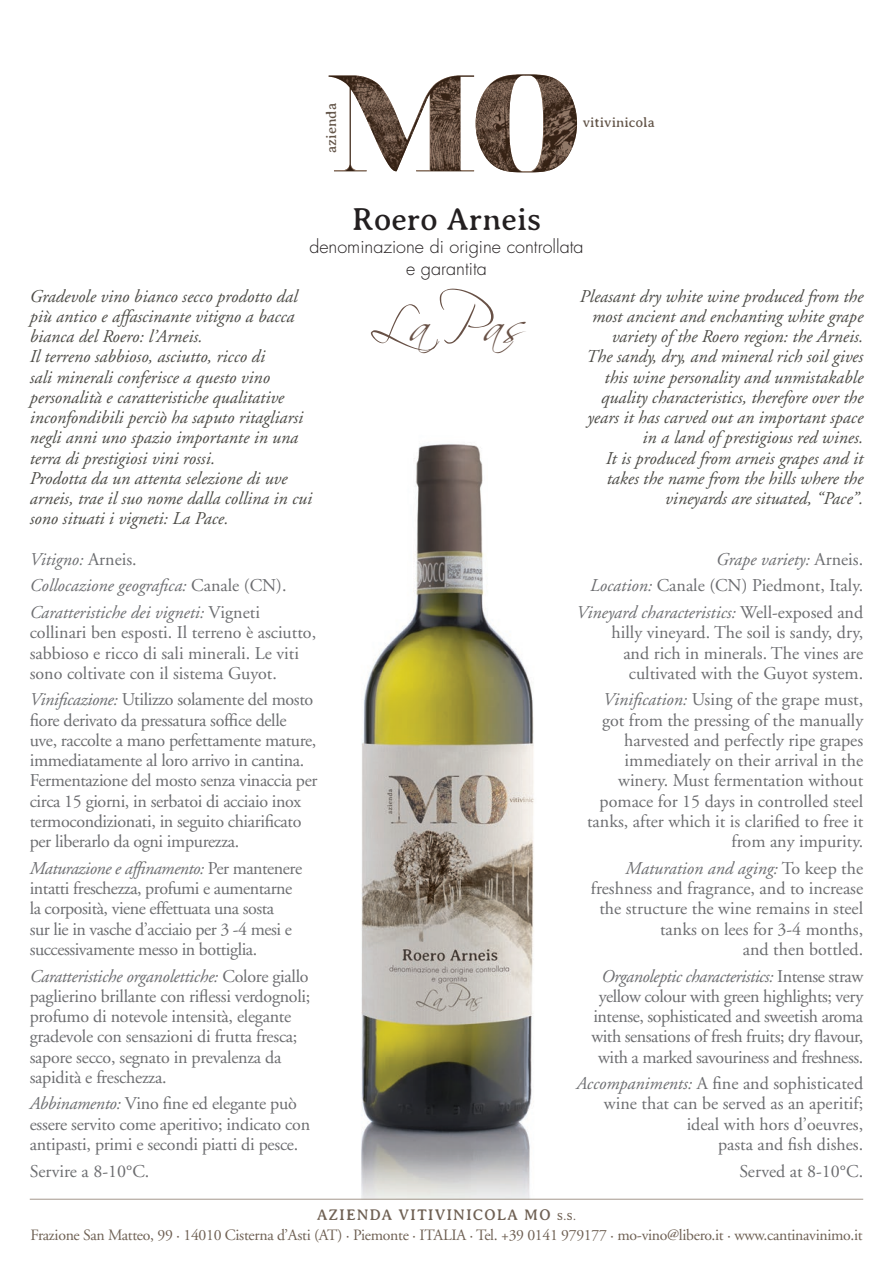
<style>
.page{position:relative;width:893px;height:1263px;background:#fff}
.page>*{position:absolute;margin:0;border:0;box-sizing:border-box;transform-origin:0 0}
.t1{font:46.8px "Scriptina";color:#685146}
.t2{font:32.4px "Averia Serif";color:#231f20}
.t3{font:18px/20.2px "Adobe Garamond LT";letter-spacing:-.015em;color:#6c6d70}
.t4{font:italic 18px/20.2px "Adobe Garamond LT";color:#4c4b46}
.t5{font:italic 18px "Adobe Garamond LT";color:#6c6d70}
.t6{font:300 18px "Futura CE";color:#231f20}
.t7{font:15.75px "Adobe Garamond LT";letter-spacing:-.02em;color:#6f6154}
.t8{font:15.75px "Averia Serif";letter-spacing:.06em;color:#6f6154}
.t9{font:14.7px "Averia Serif";color:#64564a}
.t10{font:14.25px "Averia Serif";color:#64564a}
.s1{font-size:50.25px}
.s2{font-size:59.85px}
.s3{font-style:normal}
.s4{font-style:italic}
.s5{font-size:10.5px}
</style>
<div class="page">
<img style="left:292px;top:444px;width:317px;height:755px">
<svg style="left:329px;top:75px;width:147px;height:97px"></svg>
<img style="left:476px;top:74px;width:101px;height:98px">
<img style="left:329px;top:76px;width:145px;height:95px">
<hr style="left:30px;top:1199px;width:833px;height:1px;background:#a3978c">
<p class="t9" style="left:323px;top:153px;width:52px;rotate:-90deg">azienda</p>
<p class="t10" style="left:583px;top:114px;width:74px">vitivinicola</p>
<p class="t2" style="left:352px;top:201px;width:191px">Roero Arneis</p>
<p class="t6" style="left:309px;top:235px;width:276px">denominazione di origine controllata</p>
<p class="t6" style="left:406px;top:256px;width:82px">e garantita</p>
<h1 class="t1" style="left:370px;top:297px;width:158px"><span class="s1">L</span>a <span class="s2">P</span>as</h1>
<p class="t4" style="left:30px;top:286px;width:269px">Gradevole vino bianco secco prodotto dal più antico e affascinante vitigno a bacca bianca del Roero: l’Arneis.</p>
<p class="t4" style="left:30px;top:346px;width:275px">Il terreno sabbioso, asciutto, ricco di<br>sali minerali conferisce a questo vino personalità e caratteristiche qualitative inconfondibili perciò ha saputo ritagliarsi negli anni uno spazio importante in una terra di prestigiosi vini rossi.</p>
<p class="t4" style="left:30px;top:468px;width:284px">Prodotta da un attenta selezione di uve arneis, trae il suo nome dalla collina in cui sono situati i vigneti: La Pace.</p>
<p class="t5" style="left:30px;top:548px;width:109px">Vitigno: <span class="s3">Arneis.</span></p>
<p class="t5" style="left:30px;top:575px;width:258px">Collocazione geografica: <span class="s3">Canale (CN).</span></p>
<p class="t3" style="left:30px;top:602px;width:288px"><span class="s4">Caratteristiche dei vigneti:</span> Vigneti collinari ben esposti. Il terreno è asciutto, sabbioso e ricco di sali minerali. Le viti sono coltivate con il sistema Guyot.</p>
<p class="t3" style="left:30px;top:689px;width:289px"><span class="s4">Vinificazione:</span> Utilizzo solamente del mosto fiore derivato da pressatura soffice delle uve, raccolte a mano perfettamente mature, immediatamente al loro arrivo in cantina.<br>Fermentazione del mosto senza vinaccia per circa 15 giorni, in serbatoi di acciaio inox termocondizionati, in seguito chiarificato per liberarlo da ogni impurezza.</p>
<p class="t3" style="left:30px;top:858px;width:274px"><span class="s4">Maturazione e affinamento:</span> Per mantenere intatti freschezza, profumi e aumentarne la corposità, viene effettuata una sosta<br>sur lie in vasche d’acciaio per 3 -4 mesi e successivamente messo in bottiglia.</p>
<p class="t3" style="left:30px;top:965px;width:282px"><span class="s4">Caratteristiche organolettiche:</span> Colore giallo paglierino brillante con riflessi verdognoli; profumo di notevole intensità, elegante gradevole con sensazioni di frutta fresca; sapore secco, segnato in prevalenza da sapidità e freschezza.</p>
<p class="t3" style="left:30px;top:1093px;width:282px"><span class="s4">Abbinamento:</span> Vino fine ed elegante può essere servito come aperitivo; indicato con antipasti, primi e secondi piatti di pesce.</p>
<p class="t3" style="left:30px;top:1160px;width:121px">Servire a 8-10°C.</p>
<p class="t4" style="left:580px;top:286px;width:285px;text-align:right">Pleasant dry white wine produced from the most ancient and enchanting white grape variety of the Roero region: the Arneis.</p>
<p class="t4" style="left:586px;top:346px;width:279px;text-align:right">The sandy, dry, and mineral rich soil gives this wine personality and unmistakable quality characteristics, therefore over the years it has carved out an important space in a land of prestigious red wines.</p>
<p class="t4" style="left:606px;top:448px;width:259px;text-align:right">It is produced from arneis grapes and it takes the name from the hills where the vineyards are situated, “Pace”.</p>
<p class="t5" style="left:716px;top:548px;width:149px">Grape variety: <span class="s3">Arneis.</span></p>
<p class="t3" style="left:590px;top:575px;width:275px"><span class="s4">Location:</span> Canale (CN) Piedmont, Italy.</p>
<p class="t3" style="left:576px;top:602px;width:288px;text-align:right"><span class="s4">Vineyard characteristics:</span> Well-exposed and hilly vineyard. The soil is sandy, dry,<br>and rich in minerals. The vines are cultivated with the Guyot system.</p>
<p class="t3" style="left:587px;top:689px;width:278px;text-align:right"><span class="s4">Vinification:</span> Using of the grape must, got from the pressing of the manually harvested and perfectly ripe grapes immediately on their arrival in the winery. Must fermentation without pomace for 15 days in controlled steel tanks, after which it is clarified to free it from any impurity.</p>
<p class="t3" style="left:591px;top:858px;width:274px;text-align:right"><span class="s4">Maturation and aging:</span> To keep the freshness and fragrance, and to increase the structure the wine remains in steel tanks on lees for 3-4 months,<br>and then bottled.</p>
<p class="t3" style="left:591px;top:965px;width:273px;text-align:center"><span class="s4">Organoleptic characteristics:</span> Intense straw yellow colour with green highlights; very intense, sophisticated and sweetish aroma with sensations of fresh fruits; dry flavour, with a marked savouriness and freshness.</p>
<p class="t3" style="left:576px;top:1073px;width:288px;text-align:right"><span class="s4">Accompaniments:</span> A fine and sophisticated wine that can be served as an aperitif; ideal with hors d’oeuvres,<br>pasta and fish dishes.</p>
<p class="t3" style="left:739px;top:1160px;width:125px">Served at 8-10°C.</p>
<p class="t8" style="left:317px;top:1206px;width:261px">AZIENDA VITIVINICOLA MO <span class="s5">S.S.</span></p>
<p class="t7" style="left:30px;top:1226px;width:834px">Frazione San Matteo, 99 · 14010 Cisterna d’Asti (AT) · Piemonte · ITALIA · Tel. +39 0141 979177 · mo-vino@libero.it · www.cantinavinimo.it</p>
</div>
